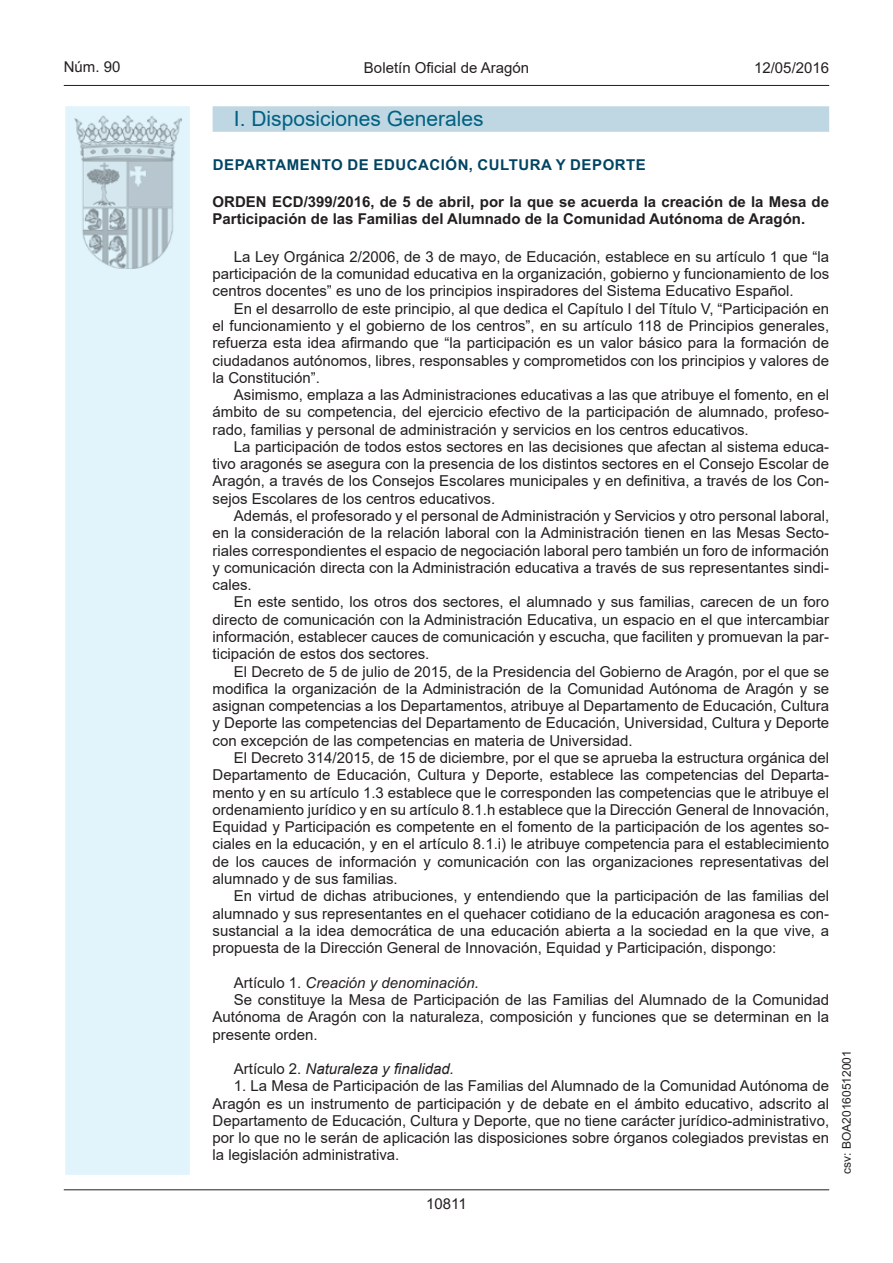
<style>
.page{position:relative;width:893px;height:1263px;background:#fff}
.page>*{position:absolute;margin:0;border:0;box-sizing:border-box;transform-origin:0 0}
.t1{font:21px "Arial MT2";color:#006180}
.t2{font:15px/17.2px "Arial MT2";color:#231f20;text-align:justify}
.t3{font:700 15px/16.5px "Arial";color:#231f20}
.t4{font:700 15px "Arial";letter-spacing:.035em;color:#004462}
.t5{font:italic 15px "Arial";color:#231f20}
.t6{font:15px "Arial Italic MT2";color:#231f20}
.t7{font:15px "Arial";color:#231f20}
.t8{font:12px "Arial";color:#231f20}
.s1{font-family:"Arial MT2";font-style:normal}
.s2{font-family:"Arial MT2"}
</style>
<div class="page">
<hr style="left:64px;top:85px;width:765px;height:1px;background:#231f20">
<div style="left:64px;top:105px;width:127px;height:1071px;background:#e1f4fc;border:2px solid #fff"></div>
<img style="left:75px;top:115px;width:106px;height:153px">
<hr style="left:64px;top:1189px;width:765px;height:1px;background:#231f20">
<div style="left:213px;top:106px;width:616px;height:26px;background:#bfd6e3"></div>
<p class="t7" style="left:64px;top:57px;width:58px">Núm. 90</p>
<p class="t2" style="left:364px;top:59px;width:167px">Boletín Oficial de Aragón</p>
<p class="t7" style="left:754px;top:57px;width:77px">12/05/2016</p>
<h1 class="t1" style="left:234px;top:104px;width:251px">I. Disposiciones Generales</h1>
<p class="t4" style="left:213px;top:154px;width:435px">DEPARTAMENTO DE EDUCACIÓN, CULTURA Y DEPORTE</p>
<p class="t3" style="left:213px;top:194px;width:618px">ORDEN ECD/399/2016, de 5 de abril, por la que se acuerda la creación de la Mesa de<br>Participación de las Familias del Alumnado de la Comunidad Autónoma de Aragón.</p>
<p class="t2" style="left:213px;top:248px;width:618px;text-indent:21px">La Ley Orgánica 2/2006, de 3 de mayo, de Educación, establece en su artículo 1 que “la participación de la comunidad educativa en la organización, gobierno y funcionamiento de los centros docentes” es uno de los principios inspiradores del Sistema Educativo Español.</p>
<p class="t2" style="left:213px;top:300px;width:618px;text-indent:21px">En el desarrollo de este principio, al que dedica el Capítulo I del Título V, “Participación en el funcionamiento y el gobierno de los centros”, en su artículo 118 de Principios generales, refuerza esta idea afirmando que “la participación es un valor básico para la formación de ciudadanos autónomos, libres, responsables y comprometidos con los principios y valores de la Constitución”.</p>
<p class="t2" style="left:213px;top:386px;width:618px;text-indent:21px">Asimismo, emplaza a las Administraciones educativas a las que atribuye el fomento, en el ámbito de su competencia, del ejercicio efectivo de la participación de alumnado, profeso&shy;rado, familias y personal de administración y servicios en los centros educativos.</p>
<p class="t2" style="left:213px;top:438px;width:618px;text-indent:21px">La participación de todos estos sectores en las decisiones que afectan al sistema educa&shy;tivo aragonés se asegura con la presencia de los distintos sectores en el Consejo Escolar de Aragón, a través de los Consejos Escolares municipales y en definitiva, a través de los Con&shy;sejos Escolares de los centros educativos.</p>
<p class="t2" style="left:213px;top:507px;width:618px;text-indent:21px">Además, el profesorado y el personal de Administración y Servicios y otro personal laboral, en la consideración de la relación laboral con la Administración tienen en las Mesas Secto&shy;riales correspondientes el espacio de negociación laboral pero también un foro de información y comunicación directa con la Administración educativa a través de sus representantes sindi&shy;cales.</p>
<p class="t2" style="left:213px;top:593px;width:618px;text-indent:21px">En este sentido, los otros dos sectores, el alumnado y sus familias, carecen de un foro directo de comunicación con la Administración Educativa, un espacio en el que intercambiar información, establecer cauces de comunicación y escucha, que faciliten y promuevan la par&shy;ticipación de estos dos sectores.</p>
<p class="t2" style="left:213px;top:663px;width:618px;text-indent:21px">El Decreto de 5 de julio de 2015, de la Presidencia del Gobierno de Aragón, por el que se modifica la organización de la Administración de la Comunidad Autónoma de Aragón y se asignan competencias a los Departamentos, atribuye al Departamento de Educación, Cultura y Deporte las competencias del Departamento de Educación, Universidad, Cultura y Deporte con excepción de las competencias en materia de Universidad.</p>
<p class="t2" style="left:213px;top:749px;width:618px;text-indent:21px">El Decreto 314/2015, de 15 de diciembre, por el que se aprueba la estructura orgánica del Departamento de Educación, Cultura y Deporte, establece las competencias del Departa&shy;mento y en su artículo 1.3 establece que le corresponden las competencias que le atribuye el ordenamiento jurídico y en su artículo 8.1.h establece que la Dirección General de Innovación, Equidad y Participación es competente en el fomento de la participación de los agentes so&shy;ciales en la educación, y en el artículo 8.1.i) le atribuye competencia para el establecimiento de los cauces de información y comunicación con las organizaciones representativas del alumnado y de sus familias.</p>
<p class="t2" style="left:213px;top:887px;width:618px;text-indent:21px">En virtud de dichas atribuciones, y entendiendo que la participación de las familias del alumnado y sus representantes en el quehacer cotidiano de la educación aragonesa es con&shy;sustancial a la idea democrática de una educación abierta a la sociedad en la que vive, a propuesta de la Dirección General de Innovación, Equidad y Participación, dispongo:</p>
<p class="t5" style="left:234px;top:973px;width:247px"><span class="s1">Artículo 1.</span> Creación y denominación.</p>
<p class="t2" style="left:213px;top:991px;width:618px;text-indent:21px">Se constituye la Mesa de Participación de las Familias del Alumnado de la Comunidad Autónoma de Aragón con la naturaleza, composición y funciones que se determinan en la presente orden.</p>
<p class="t6" style="left:234px;top:1059px;width:222px"><span class="s2">Artículo 2.</span> Naturaleza y finalidad.</p>
<p class="t2" style="left:213px;top:1077px;width:618px;text-indent:21px">1. La Mesa de Participación de las Familias del Alumnado de la Comunidad Autónoma de Aragón es un instrumento de participación y de debate en el ámbito educativo, adscrito al Departamento de Educación, Cultura y Deporte, que no tiene carácter jurídico-administrativo, por lo que no le serán de aplicación las disposiciones sobre órganos colegiados previstas en la legislación administrativa.</p>
<p class="t7" style="left:426px;top:1193px;width:42px">10811</p>
<p class="t8" style="left:838px;top:1174px;width:125px;rotate:-90deg">csv: BOA20160512001</p>
</div>
